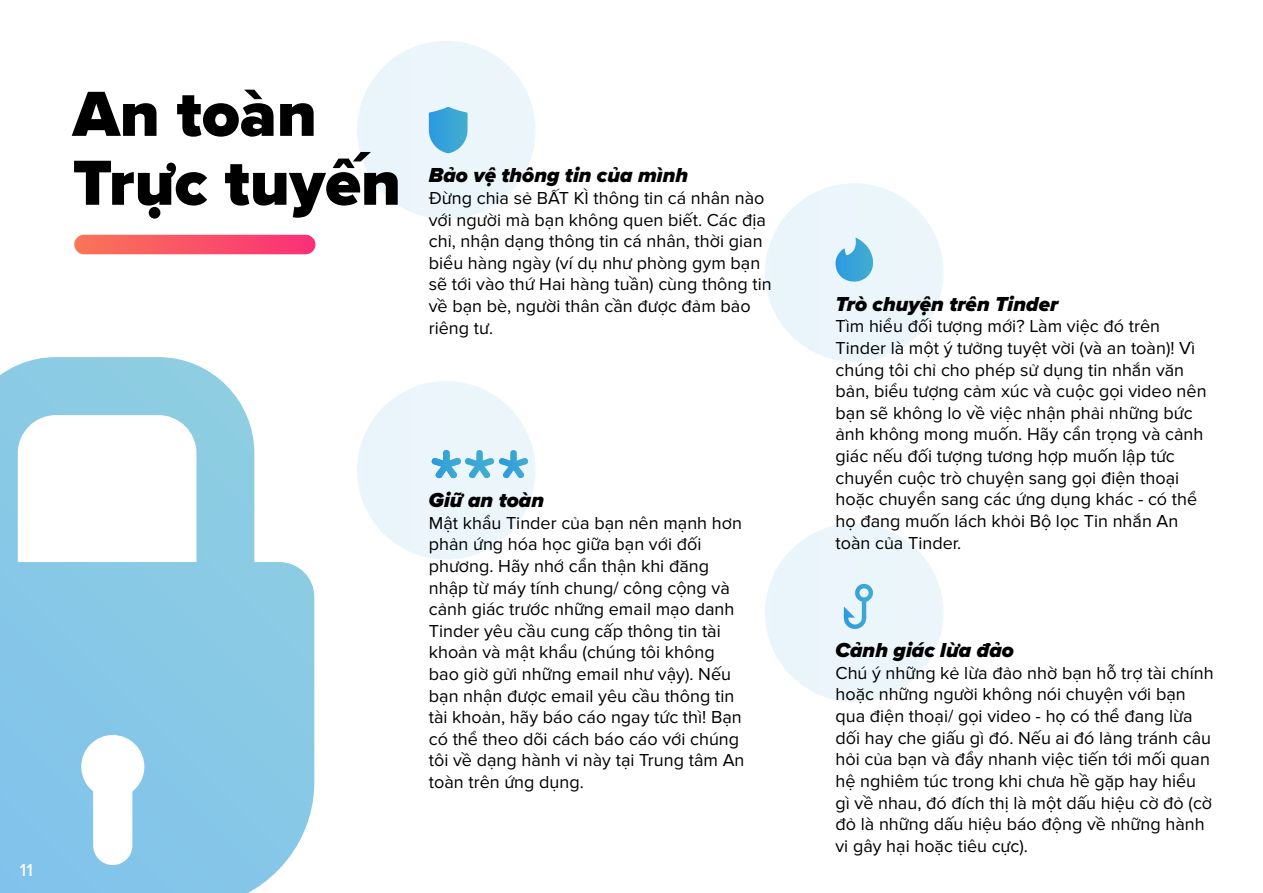
<style>
.page{position:relative;width:1263px;height:893px;background:#fff}
.page>*{position:absolute;margin:0;border:0;box-sizing:border-box;transform-origin:0 0}
.t1{font:900 66px/68.8px "Proxima Nova";color:#000}
.t2{font:italic 900 21px "Proxima Nova";color:#000}
.t3{font:18px/21.6px "Proxima Nova";color:#000}
.t4{font:500 18px "Proxima Nova";color:#fff}
</style>
<div class="page">
<div style="left:357px;top:41px;width:179px;height:178px;background:#ebf5fb;border-radius:50%"></div>
<div style="left:357px;top:381px;width:179px;height:179px;background:#ebf5fb;border-radius:50%"></div>
<div style="left:765px;top:183px;width:178px;height:179px;background:#ebf6fb;border-radius:50%"></div>
<div style="left:765px;top:523px;width:178px;height:179px;background:#ebf5fb;border-radius:50%"></div>
<svg style="left:0;top:357px;width:314px;height:536px"></svg>
<div style="left:74px;top:235px;width:241px;height:19px;background:linear-gradient(to right,#f97556,#fa3078);border-radius:10px"></div>
<svg style="left:429px;top:107px;width:39px;height:46px"></svg>
<svg style="left:835px;top:238px;width:38px;height:44px"></svg>
<svg style="left:431px;top:450px;width:98px;height:29px"></svg>
<svg style="left:843px;top:584px;width:30px;height:45px"></svg>
<h1 class="t1" style="left:73px;top:79px;width:330px">An toàn<br>Trực tuyến</h1>
<p class="t2" style="left:429px;top:160px;width:261px">Bảo vệ thông tin của mình</p>
<p class="t3" style="left:429px;top:187px;width:344px">Đừng chia sẻ BẤT KÌ thông tin cá nhân nào với người mà bạn không quen biết. Các địa chỉ, nhận dạng thông tin cá nhân, thời gian biểu hàng ngày (ví dụ như phòng gym bạn sẽ tới vào thứ Hai hàng tuần) cùng thông tin về bạn bè, người thân cần được đảm bảo riêng tư.</p>
<p class="t4" style="left:20px;top:856px;width:14px">11</p>
<p class="t2" style="left:429px;top:484px;width:117px">Giữ an toàn</p>
<p class="t3" style="left:429px;top:512px;width:317px">Mật khẩu Tinder của bạn nên mạnh hơn phản ứng hóa học giữa bạn với đối phương. Hãy nhớ cẩn thận khi đăng nhập từ máy tính chung/ công cộng và cảnh giác trước những email mạo danh Tinder yêu cầu cung cấp thông tin tài khoản và mật khẩu (chúng tôi không bao giờ gửi những email như vậy). Nếu bạn nhận được email yêu cầu thông tin tài khoản, hãy báo cáo ngay tức thì! Bạn có thể theo dõi cách báo cáo với chúng tôi về dạng hành vi này tại Trung tâm An toàn trên ứng dụng.</p>
<p class="t2" style="left:835px;top:288px;width:224px">Trò chuyện trên Tinder</p>
<p class="t3" style="left:835px;top:316px;width:373px">Tìm hiểu đối tượng mới? Làm việc đó trên Tinder là một ý tưởng tuyệt vời (và an toàn)! Vì chúng tôi chỉ cho phép sử dụng tin nhắn văn bản, biểu tượng cảm xúc và cuộc gọi video nên bạn sẽ không lo về việc nhận phải những bức ảnh không mong muốn. Hãy cẩn trọng và cảnh giác nếu đối tượng tương hợp muốn lập tức chuyển cuộc trò chuyện sang gọi điện thoại hoặc chuyển sang các ứng dụng khác - có thể họ đang muốn lách khỏi Bộ lọc Tin nhắn An toàn của Tinder.</p>
<p class="t2" style="left:835px;top:635px;width:180px">Cảnh giác lừa đảo</p>
<p class="t3" style="left:835px;top:662px;width:380px">Chú ý những kẻ lừa đảo nhờ bạn hỗ trợ tài chính hoặc những người không nói chuyện với bạn qua điện thoại/ gọi video - họ có thể đang lừa dối hay che giấu gì đó. Nếu ai đó lảng tránh câu hỏi của bạn và đẩy nhanh việc tiến tới mối quan hệ nghiêm túc trong khi chưa hề gặp hay hiểu gì về nhau, đó đích thị là một dấu hiệu cờ đỏ (cờ đỏ là những dấu hiệu báo động về những hành vi gây hại hoặc tiêu cực).</p>
</div>
